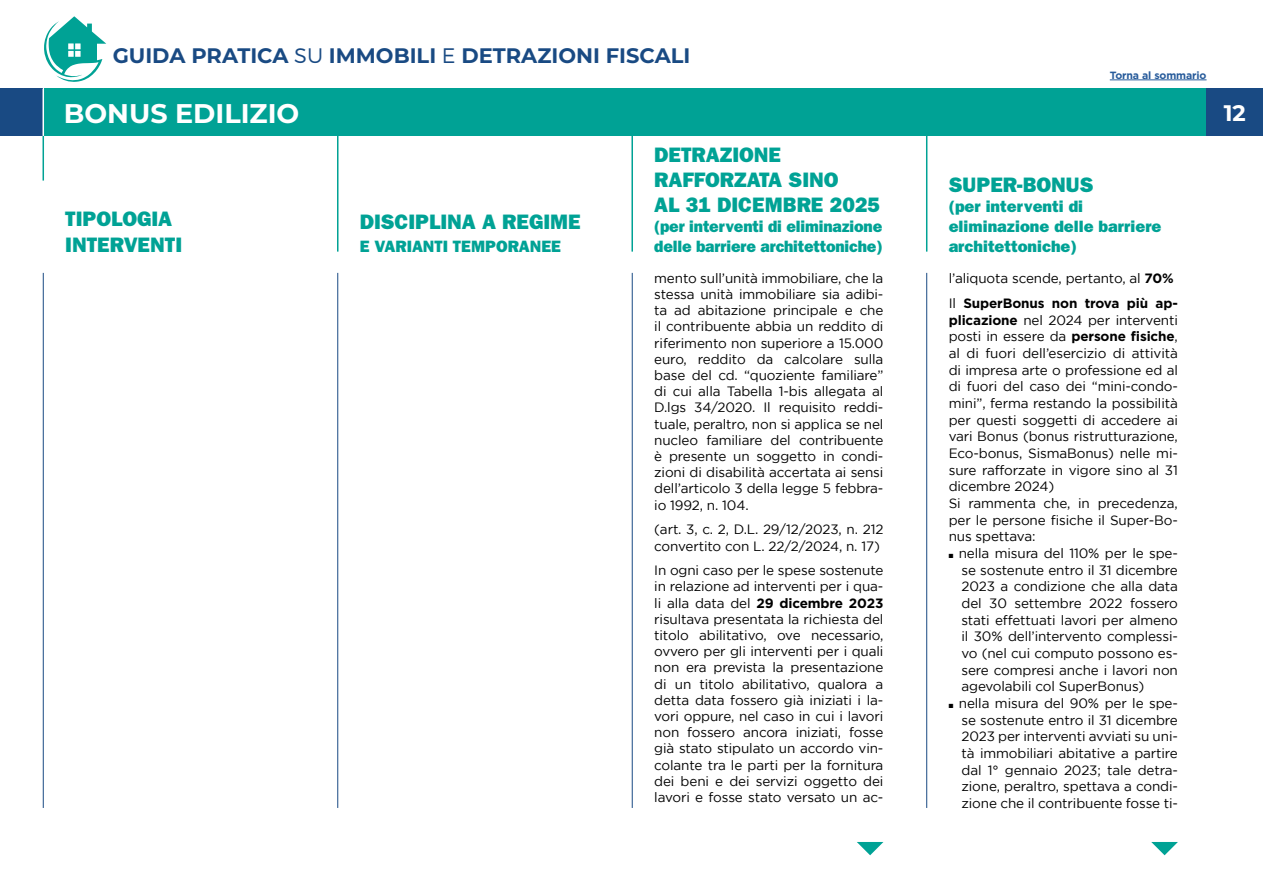
<style>
.page{position:relative;width:1263px;height:893px;background:#fff}
.page>*{position:absolute;margin:0;border:0;box-sizing:border-box;transform-origin:0 0}
.t1{font:700 27px "Montserrat";color:#fff}
.t2{font:700 22.5px "Montserrat";color:#fff}
.t3{font:21px/25.2px "ITC Franklin Gothic Std Hvy";color:#00a295}
.t4{font:700 21px "Montserrat";color:#194a83}
.t5{font:16.5px/19.8px "ITC Franklin Gothic Std Hvy";color:#00a295}
.t6{font:13.5px/16.2px "Gotham";letter-spacing:-.01em;color:#000;text-align:justify}
.t7{font:700 10.5px "Gotham";letter-spacing:-.01em;color:#275b9b}
.s1{font-weight:300}
.s2{font-weight:700}
</style>
<div class="page">
<hr style="left:926px;top:136px;width:1px;height:116px;background:#00a295">
<hr style="left:631px;top:136px;width:2px;height:116px;background:#00a295">
<hr style="left:337px;top:136px;width:1px;height:116px;background:#00a295">
<hr style="left:43px;top:136px;width:1px;height:45px;background:#00a295">
<svg style="left:1151px;top:842px;width:27px;height:13px"></svg>
<hr style="left:926px;top:273px;width:1px;height:535px;background:#194a83">
<hr style="left:632px;top:273px;width:1px;height:535px;background:#194a83">
<hr style="left:337px;top:273px;width:1px;height:535px;background:#194a83">
<hr style="left:43px;top:273px;width:1px;height:535px;background:#194a83">
<div style="left:0;top:89px;width:43px;height:47px;background:#194a83"></div>
<div style="left:44px;top:89px;width:1162px;height:47px;background:#00a295"></div>
<svg style="left:44px;top:16px;width:62px;height:66px"></svg>
<div style="left:1206px;top:89px;width:57px;height:47px;background:#194a83"></div>
<hr style="left:1110px;top:80px;width:96px;height:1px;background:#275b9b">
<svg style="left:857px;top:842px;width:26px;height:13px"></svg>
<h3 class="t4" style="left:113px;top:41px;width:579px">GUIDA PRATICA <span class="s1">SU</span> IMMOBILI <span class="s1">E</span> DETRAZIONI FISCALI</h3>
<h1 class="t1" style="left:64px;top:94px;width:237px">BONUS EDILIZIO</h1>
<h3 class="t3" style="left:65px;top:207px;width:118px">TIPOLOGIA<br>INTERVENTI</h3>
<h3 class="t3" style="left:360px;top:209px;width:222px">DISCIPLINA A REGIME</h3>
<p class="t5" style="left:360px;top:236px;width:203px">E VARIANTI TEMPORANEE</p>
<h3 class="t3" style="left:654px;top:142px;width:227px">DETRAZIONE<br>RAFFORZATA SINO<br>AL 31 DICEMBRE 2025</h3>
<p class="t5" style="left:654px;top:216px;width:230px">(per interventi di eliminazione delle barriere architettoniche)</p>
<p class="t6" style="left:654px;top:270px;width:231px">mento sull’unità immobiliare, che la stessa unità immobiliare sia adibi&shy;ta ad abitazione principale e che il contribuente abbia un reddito di riferimento non superiore a 15.000 euro, reddito da calcolare sulla base del cd. “quoziente familiare” di cui alla Tabella 1-bis allegata al D.lgs 34/2020. Il requisito reddi&shy;tuale, peraltro, non si applica se nel nucleo familiare del contribuente è presente un soggetto in condi&shy;zioni di disabilità accertata ai sensi dell’articolo 3 della legge 5 febbra&shy;io 1992, n. 104.</p>
<p class="t6" style="left:654px;top:521px;width:231px">(art. 3, c. 2, D.L. 29/12/2023, n. 212 convertito con L. 22/2/2024, n. 17)</p>
<p class="t6" style="left:654px;top:562px;width:231px">In ogni caso per le spese sostenute in relazione ad interventi per i qua&shy;li alla data del <span class="s2">29 dicembre 2023 </span>risultava presentata la richiesta del titolo abilitativo, ove necessario, ovvero per gli interventi per i quali non era prevista la presentazione di un titolo abilitativo, qualora a detta data fossero già iniziati i la&shy;vori oppure, nel caso in cui i lavori non fossero ancora iniziati, fosse già stato stipulato un accordo vin&shy;colante tra le parti per la fornitura dei beni e dei servizi oggetto dei lavori e fosse stato versato un ac-</p>
<p class="t7" style="left:1110px;top:68px;width:98px">Torna al sommario</p>
<h2 class="t2" style="left:1224px;top:97px;width:24px">12</h2>
<h3 class="t3" style="left:949px;top:172px;width:146px">SUPER-BONUS</h3>
<p class="t5" style="left:949px;top:196px;width:214px">(per interventi di eliminazione delle barriere architettoniche)</p>
<p class="t6" style="left:949px;top:265px;width:231px;line-height:25.2px">l’aliquota scende, pertanto, al <span class="s2">70%<br></span>Il <span class="s2">SuperBonus non trova più ap-</span></p>
<p class="t6" style="left:949px;top:311px;width:231px;line-height:16.6px;text-align:left"><span class="s2">plicazione</span> nel 2024 per interventi posti in essere da <span class="s2">persone fisiche</span>, al di fuori dell’esercizio di attività di impresa arte o professione ed al di fuori del caso dei “mini-condo&shy;mini”, ferma restando la possibilità per questi soggetti di accedere ai vari Bonus (bonus ristrutturazione,<br>Eco-bonus, SismaBonus) nelle mi&shy;sure rafforzate in vigore sino al 31 dicembre 2024)<br>Si rammenta che, in precedenza, per le persone fisiche il Super-Bo&shy;nus spettava:</p>
<p class="t6" style="left:961px;top:545px;width:218px;line-height:16.6px;text-indent:-13px">■ nella misura del 110% per le spe&shy;se sostenute entro il 31 dicembre 2023 a condizione che alla data del 30 settembre 2022 fossero stati effettuati lavori per almeno il 30% dell’intervento complessi&shy;vo (nel cui computo possono es&shy;sere compresi anche i lavori non agevolabili col SuperBonus)</p>
<p class="t6" style="left:961px;top:695px;width:218px;line-height:16.6px;text-indent:-13px">■ nella misura del 90% per le spe&shy;se sostenute entro il 31 dicembre 2023 per interventi avviati su uni&shy;tà immobiliari abitative a partire dal 1° gennaio 2023; tale detra&shy;zione, peraltro, spettava a condi&shy;zione che il contribuente fosse ti-</p>
</div>
